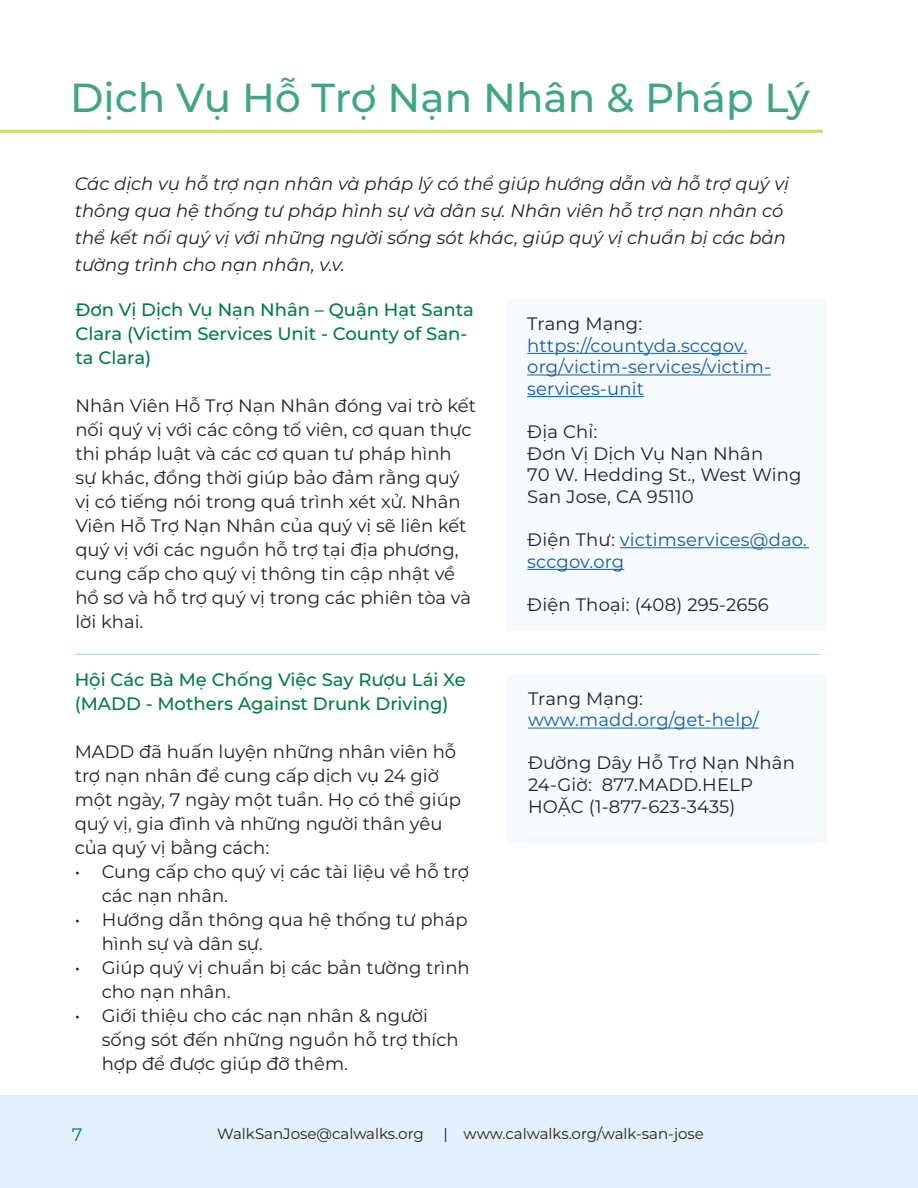
<style>
.page{position:relative;width:918px;height:1188px;background:#fff}
.page>*{position:absolute;margin:0;border:0;box-sizing:border-box;transform-origin:0 0}
.WSJ_Heading_Style{font:500 40.5px "Montserrat";color:#42a683}
.WSJ_Body_Montserrat{font:18px/24px "Montserrat";color:#231f20}
.WSJ_Body_Montserrat-2{font:italic 18px/27px "Montserrat";color:#231f20}
.WSJ_Body_Montserrat-3{font:500 18px/24px "Montserrat";color:#007c41}
.WSJ_Body_Montserrat-4{font:18px/21.6px "Montserrat";letter-spacing:.01em;color:#175d9e}
.WSJ_Body_Montserrat-5{font:18px "Montserrat";color:#007c41}
.t1{font:15px "Montserrat";color:#231f20}
.s1{color:#231f20}
</style>
<div class="page">
<div style="left:0;top:1095px;width:918px;height:93px;background:#e2f0fc"></div>
<div style="left:508px;top:674px;width:319px;height:169px;background:#f5fafe"></div>
<div style="left:507px;top:298px;width:319px;height:333px;background:#f5fafe"></div>
<hr style="left:75px;top:654px;width:745px;height:1px;background:#9bd4e4">
<hr style="left:527px;top:353px;width:220px;height:1px;background:#175d9e">
<hr style="left:527px;top:375px;width:244px;height:1px;background:#175d9e">
<hr style="left:527px;top:396px;width:117px;height:1px;background:#175d9e">
<hr style="left:620px;top:547px;width:189px;height:1px;background:#175d9e">
<hr style="left:527px;top:569px;width:97px;height:1px;background:#175d9e">
<hr style="left:528px;top:728px;width:231px;height:1px;background:#175d9e">
<hr style="left:0;top:130px;width:823px;height:3px;background:#c9e265">
<p class="WSJ_Heading_Style" style="left:70px;top:70px;width:741px">Dịch Vụ Hỗ Trợ Nạn Nhân &amp; Pháp Lý</p>
<p class="WSJ_Body_Montserrat-2" style="left:75px;top:170px;width:716px">Các dịch vụ hỗ trợ nạn nhân và pháp lý có thể giúp hướng dẫn và hỗ trợ quý vị thông qua hệ thống tư pháp hình sự và dân sự. Nhân viên hỗ trợ nạn nhân có thể kết nối quý vị với những người sống sót khác, giúp quý vị chuẩn bị các bản tường trình cho nạn nhân, v.v.</p>
<p class="WSJ_Body_Montserrat-3" style="left:75px;top:297px;width:400px">Đơn Vị Dịch Vụ Nạn Nhân – Quận Hạt Santa<br>Clara (Victim Services Unit - County of San&shy;ta Clara)</p>
<p class="WSJ_Body_Montserrat" style="left:75px;top:393px;width:402px">Nhân Viên Hỗ Trợ Nạn Nhân đóng vai trò kết nối quý vị với các công tố viên, cơ quan thực thi pháp luật và các cơ quan tư pháp hình sự khác, đồng thời giúp bảo đảm rằng quý vị có tiếng nói trong quá trình xét xử. Nhân Viên Hỗ Trợ Nạn Nhân của quý vị sẽ liên kết quý vị với các nguồn hỗ trợ tại địa phương, cung cấp cho quý vị thông tin cập nhật về hồ sơ và hỗ trợ quý vị trong các phiên tòa và lời khai.</p>
<p class="WSJ_Body_Montserrat" style="left:527px;top:311px;width:117px">Trang Mạng:</p>
<p class="WSJ_Body_Montserrat-4" style="left:527px;top:334px;width:245px">https://countyda.sccgov. org/victim-services/victim&shy;services-unit</p>
<p class="WSJ_Body_Montserrat" style="left:527px;top:419px;width:72px">Địa Chỉ:</p>
<p class="WSJ_Body_Montserrat" style="left:527px;top:441px;width:237px">Đơn Vị Dịch Vụ Nạn Nhân</p>
<p class="WSJ_Body_Montserrat" style="left:527px;top:463px;width:276px;line-height:21.6px">70 W. Hedding St., West Wing<br>San Jose, CA 95110</p>
<p class="WSJ_Body_Montserrat-4" style="left:527px;top:528px;width:281px"><span class="s1">Điện Thư:</span> victimservices@dao. sccgov.org</p>
<p class="WSJ_Body_Montserrat" style="left:527px;top:592px;width:243px">Điện Thoại: (408) 295-2656</p>
<p class="WSJ_Body_Montserrat-3" style="left:75px;top:667px;width:393px">Hội Các Bà Mẹ Chống Việc Say Rượu Lái Xe (MADD - Mothers Against Drunk Driving)</p>
<p class="WSJ_Body_Montserrat" style="left:75px;top:739px;width:388px">MADD đã huấn luyện những nhân viên hỗ trợ nạn nhân để cung cấp dịch vụ 24 giờ một ngày, 7 ngày một tuần. Họ có thể giúp quý vị, gia đình và những người thân yêu của quý vị bằng cách:</p>
<p class="WSJ_Body_Montserrat" style="left:102px;top:859px;width:369px;text-indent:-27px">• Cung cấp cho quý vị các tài liệu về hỗ trợ các nạn nhân.</p>
<p class="WSJ_Body_Montserrat" style="left:102px;top:907px;width:367px;text-indent:-27px">• Hướng dẫn thông qua hệ thống tư pháp hình sự và dân sự.</p>
<p class="WSJ_Body_Montserrat" style="left:102px;top:955px;width:370px;text-indent:-27px">• Giúp quý vị chuẩn bị các bản tường trình cho nạn nhân.</p>
<p class="WSJ_Body_Montserrat" style="left:102px;top:1003px;width:358px;text-indent:-27px">• Giới thiệu cho các nạn nhân &amp; người sống sót đến những nguồn hỗ trợ thích hợp để được giúp đỡ thêm.</p>
<p class="WSJ_Body_Montserrat" style="left:528px;top:686px;width:117px">Trang Mạng:</p>
<p class="WSJ_Body_Montserrat-4" style="left:528px;top:708px;width:232px">www.madd.org/get-help/</p>
<p class="WSJ_Body_Montserrat" style="left:528px;top:752px;width:268px;line-height:21.6px">Đường Dây Hỗ Trợ Nạn Nhân<br>24-Giờ: 877.MADD.HELP</p>
<p class="WSJ_Body_Montserrat" style="left:528px;top:794px;width:209px">HOẶC (1-877-623-3435)</p>
<p class="WSJ_Body_Montserrat-5" style="left:72px;top:1123px;width:12px">7</p>
<p class="t1" style="left:217px;top:1124px;width:208px">WalkSanJose@calwalks.org</p>
<p class="t1" style="left:443px;top:1124px;width:262px">| www.calwalks.org/walk-san-jose</p>
</div>
